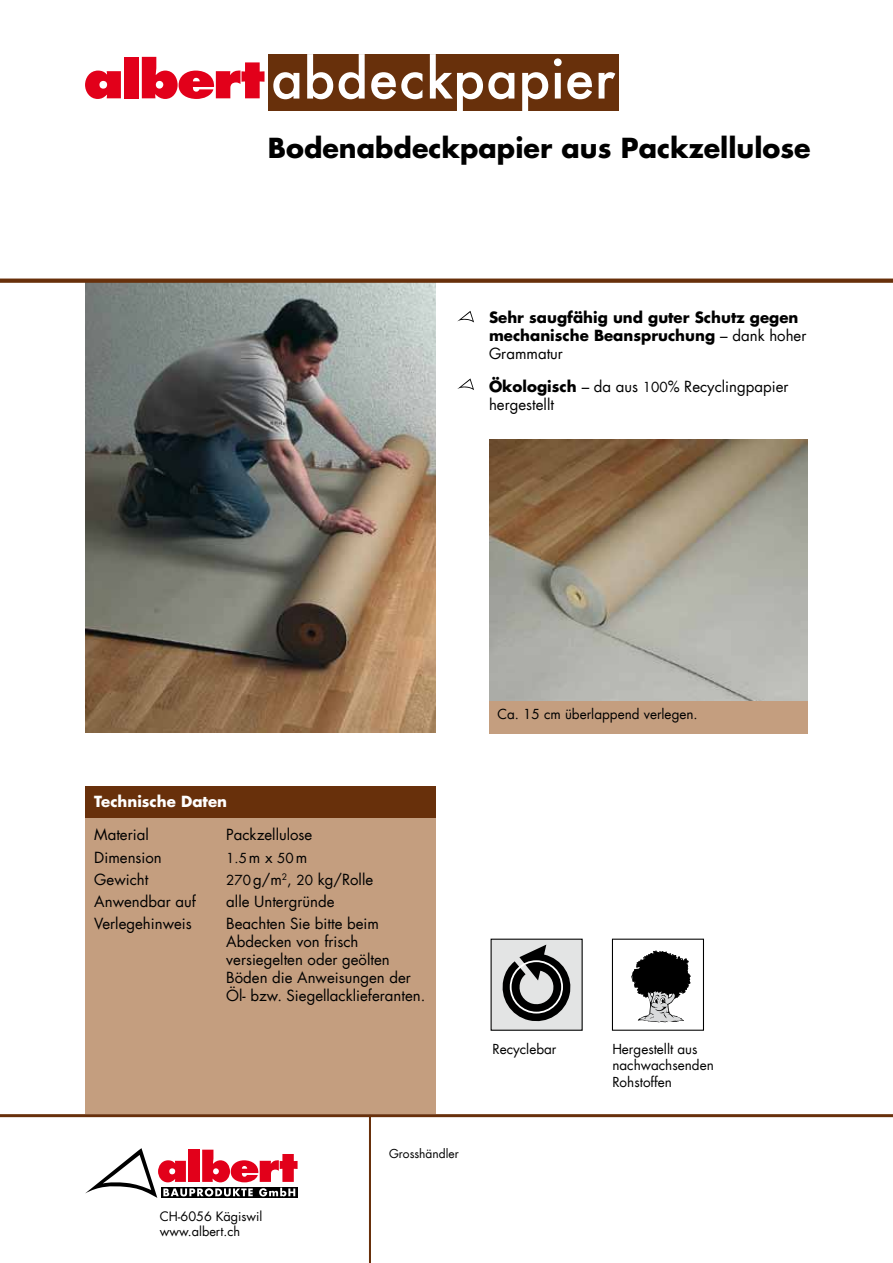
<style>
.page{position:relative;width:893px;height:1263px;background:#fff}
.page>*{position:absolute;margin:0;border:0;box-sizing:border-box;transform-origin:0 0}
.t1{font:500 53.85px "Futura";letter-spacing:.005em;color:#fff}
.t2{font:700 27px "Futura LT";color:#000}
.t3{font:15px/18px "Futura LT";color:#000}
.t4{font:700 15px/18px "Futura LT";color:#000}
.t5{font:700 15px "Futura LT";color:#fff}
.t6{font:13.5px/16.2px "Futura LT";color:#000}
.t7{font:12.75px/15.3px "Futura LT";color:#000}
.t8{font:12px "Futura LT";color:#000}
.s1{font-weight:400}
.s2{font-weight:700}
.s3{font-size:13.5px}
.s4{font-size:15px}
</style>
<div class="page">
<img style="left:85px;top:283px;width:351px;height:450px">
<div style="left:86px;top:817px;width:350px;height:297px;background:#c49e7f"></div>
<hr style="left:0;top:1114px;width:893px;height:3px;background:#68300b">
<svg style="left:369px;top:1117px;width:2px;height:146px"></svg>
<svg style="left:0;top:279px;width:893px;height:4px;background:#6d3815"></svg>
<div style="left:491px;top:939px;width:91px;height:91px;background:#e3e4e4"></div>
<svg style="left:502px;top:944px;width:69px;height:78px"></svg>
<svg style="left:631px;top:950px;width:60px;height:72px"></svg>
<div style="left:612px;top:939px;width:92px;height:92px;border:1px solid #000"></div>
<div style="left:86px;top:786px;width:350px;height:31px;background:#68300b"></div>
<div style="left:489px;top:700px;width:319px;height:34px;background:#c49e7f"></div>
<div style="left:268px;top:54px;width:350px;height:57px;background:#68300b"></div>
<svg style="left:85px;top:71px;width:36px;height:28px"></svg>
<div style="left:124px;top:57px;width:15px;height:41px;background:#e2001a"></div>
<svg style="left:142px;top:57px;width:122px;height:42px"></svg>
<img style="left:489px;top:440px;width:319px;height:260px">
<svg style="left:457px;top:311px;width:17px;height:11px"></svg>
<svg style="left:457px;top:378px;width:17px;height:12px"></svg>
<svg style="left:85px;top:1148px;width:213px;height:50px"></svg>
<h1 class="t1" style="left:271px;top:42px;width:346px">abdeckpapier</h1>
<h2 class="t2" style="left:268px;top:130px;width:544px">Bodenabdeckpapier aus Packzellulose</h2>
<p class="t4" style="left:489px;top:308px;width:319px">Sehr saugfähig und guter Schutz gegen mechanische Beanspruchung <span class="s1">– dank hoher<br>Grammatur</span></p>
<p class="t3" style="left:489px;top:377px;width:301px"><span class="s2">Ökologisch</span> – da aus <span class="s3">100</span>% Recyclingpapier hergestellt</p>
<p class="t5" style="left:94px;top:791px;width:134px">Technische Daten</p>
<p class="t3" style="left:94px;top:826px;width:56px">Material</p>
<p class="t3" style="left:226px;top:826px;width:88px">Packzellulose</p>
<p class="t3" style="left:94px;top:848px;width:69px">Dimension</p>
<p class="t6" style="left:226px;top:850px;width:82px">1.5<span class="s4">m x</span> 50<span class="s4">m</span></p>
<p class="t3" style="left:94px;top:870px;width:56px">Gewicht</p>
<p class="t3" style="left:226px;top:870px;width:148px"><span class="s3">270</span>g/m<sup>2</sup>, <span class="s3">20</span> kg/Rolle</p>
<p class="t3" style="left:94px;top:893px;width:103px">Anwendbar auf</p>
<p class="t3" style="left:226px;top:893px;width:110px">alle Untergründe</p>
<p class="t3" style="left:94px;top:915px;width:99px">Verlegehinweis</p>
<p class="t3" style="left:226px;top:915px;width:201px">Beachten Sie bitte beim<br>Abdecken von frisch versiegelten oder geölten<br>Böden die Anweisungen der<br>Öl- bzw. Siegellacklieferanten.</p>
<p class="t7" style="left:160px;top:1208px;width:104px">CH-6056 Kägiswil www.albert.ch</p>
<p class="t8" style="left:389px;top:1146px;width:71px">Grosshändler</p>
<p class="t6" style="left:497px;top:706px;width:202px">Ca. 15 cm überlappend verlegen.</p>
<p class="t6" style="left:492px;top:1041px;width:66px">Recyclebar</p>
<p class="t6" style="left:612px;top:1041px;width:103px">Hergestellt aus nachwachsenden<br>Rohstoffen</p>
</div>
